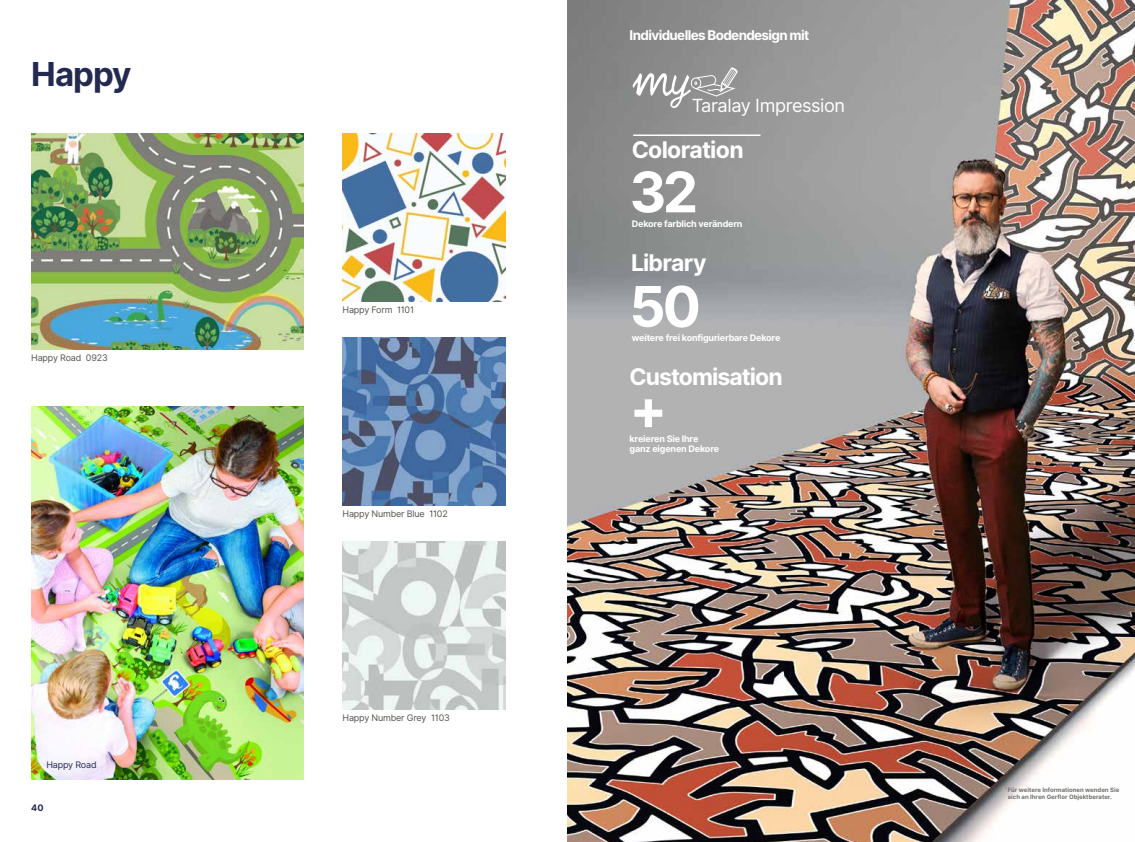
<style>
.page{position:relative;width:1135px;height:842px;background:#fff}
.page>*{position:absolute;margin:0;border:0;box-sizing:border-box;transform-origin:0 0}
.t1{font:700 56px "Inter";color:#fff}
.t2{font:700 33px "Inter";letter-spacing:-.03em;color:#232a50}
.t3{font:700 23px "Inter";letter-spacing:-.04em;color:#fff}
.t4{font:18.1px "Inter";letter-spacing:-.02em;color:#fff}
.t5{font:700 13.4px "Inter";letter-spacing:-.045em;color:#fff}
.t6{font:700 9px/10.5px "Inter";letter-spacing:-.02em;color:#fff}
.t7{font:9px "Inter";letter-spacing:-.02em;color:#55524e}
.t8{font:9px "Inter";letter-spacing:-.02em;color:#232a50}
.t9{font:700 9px "Inter";color:#232a50}
.t10{font:700 6px/7px "Inter";color:#75726f}
</style>
<div class="page">
<img style="left:31px;top:406px;width:272px;height:374px">
<img style="left:342px;top:133px;width:163px;height:168px">
<img style="left:342px;top:337px;width:163px;height:168px">
<img style="left:342px;top:541px;width:163px;height:168px">
<img style="left:31px;top:133px;width:272px;height:216px">
<img style="left:568px;top:0;width:567px;height:842px">
<hr style="left:633px;top:134px;width:127px;height:2px;background:#fff">
<svg style="left:632px;top:67px;width:105px;height:43px"></svg>
<h2 class="t2" style="left:31px;top:50px;width:102px">Happy</h2>
<p class="t7" style="left:31px;top:351px;width:78px">Happy Road 0923</p>
<p class="t8" style="left:46px;top:758px;width:52px">Happy Road</p>
<p class="t9" style="left:31px;top:801px;width:14px">40</p>
<p class="t7" style="left:342px;top:304px;width:73px">Happy Form 1101</p>
<p class="t7" style="left:342px;top:508px;width:107px">Happy Number Blue 1102</p>
<p class="t7" style="left:342px;top:711px;width:109px">Happy Number Grey 1103</p>
<h3 class="t5" style="left:629px;top:26px;width:181px">Individuelles Bodendesign mit</h3>
<h3 class="t4" style="left:691px;top:92px;width:155px">Taralay Impression</h3>
<h3 class="t3" style="left:631px;top:133px;width:113px">Coloration</h3>
<h1 class="t1" style="left:629px;top:151px;width:70px">32</h1>
<p class="t6" style="left:632px;top:219px;width:112px">Dekore farblich verändern</p>
<h3 class="t3" style="left:631px;top:246px;width:77px">Library</h3>
<h1 class="t1" style="left:629px;top:265px;width:73px">50</h1>
<p class="t6" style="left:632px;top:332px;width:150px">weitere frei konfigurierbare Dekore</p>
<h3 class="t3" style="left:629px;top:360px;width:155px">Customisation</h3>
<h1 class="t1" style="left:629px;top:372px;width:39px">+</h1>
<p class="t6" style="left:629px;top:433px;width:91px">kreieren Sie Ihre ganz eigenen Dekore</p>
<p class="t10" style="left:1007px;top:786px;width:113px;text-indent:-3px"><sup>*</sup> Für weitere Informationen wenden Sie sich an Ihren Gerflor Objektberater.</p>
</div>
